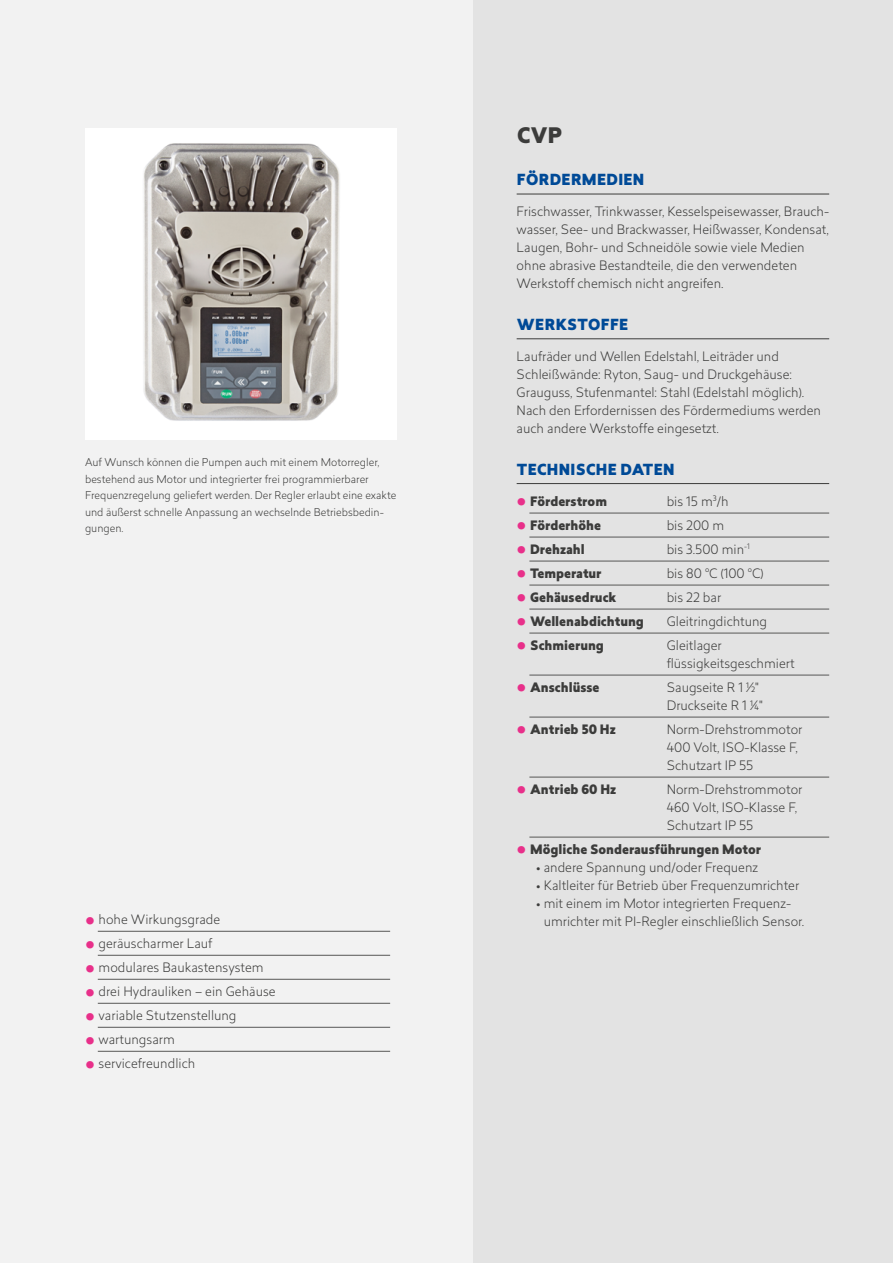
<style>
.page{position:relative;width:893px;height:1263px;background:#f2f2f2}
.page>*{position:absolute;margin:0;border:0;box-sizing:border-box;transform-origin:0 0}
.t1{font:900 21px "Revisal";color:#3c3c3b}
.t2{font:900 15px "Revisal";letter-spacing:.02em;color:#004a97}
.t3{font:300 12.75px/18px "Revisal";color:#3c3c3b}
.t4{font:900 12.75px "Revisal";color:#3c3c3b}
.t5{font:300 10.5px/16.5px "Revisal";color:#3c3c3b}
.s1{font-size:28.5px;color:#e8308a}
.s2{font-weight:900;font-size:28.5px;color:#e8308a}
</style>
<div class="page">
<div style="left:473px;top:0;width:420px;height:1263px;background:#e3e3e3"></div>
<hr style="left:517px;top:194px;width:312px;height:1px;background:#3c3c3b">
<hr style="left:517px;top:339px;width:312px;height:1px;background:#3c3c3b">
<hr style="left:517px;top:483px;width:312px;height:1px;background:#3c3c3b">
<hr style="left:529px;top:513px;width:300px;height:1px;background:#575756">
<hr style="left:529px;top:537px;width:300px;height:1px;background:#575756">
<hr style="left:529px;top:561px;width:300px;height:1px;background:#575756">
<hr style="left:529px;top:585px;width:300px;height:1px;background:#575756">
<hr style="left:529px;top:609px;width:300px;height:1px;background:#575756">
<hr style="left:529px;top:633px;width:300px;height:1px;background:#575756">
<hr style="left:529px;top:675px;width:300px;height:1px;background:#575756">
<hr style="left:529px;top:717px;width:300px;height:1px;background:#575756">
<hr style="left:529px;top:777px;width:300px;height:1px;background:#575756">
<hr style="left:529px;top:837px;width:300px;height:1px;background:#575756">
<hr style="left:98px;top:931px;width:292px;height:1px;background:#575756">
<hr style="left:98px;top:955px;width:292px;height:1px;background:#575756">
<hr style="left:98px;top:979px;width:292px;height:1px;background:#575756">
<hr style="left:98px;top:1003px;width:292px;height:1px;background:#575756">
<hr style="left:98px;top:1027px;width:292px;height:1px;background:#575756">
<hr style="left:98px;top:1051px;width:292px;height:1px;background:#575756">
<div style="left:85px;top:128px;width:311px;height:311px;background:#fff"></div>
<img style="left:143px;top:143px;width:197px;height:278px">
<p class="t5" style="left:85px;top:454px;width:313px">Auf Wunsch können die Pumpen auch mit einem Motorregler, bestehend aus Motor und integrierter frei programmierbarer Frequenzregelung geliefert werden. Der Regler erlaubt eine exakte und äußerst schnelle Anpassung an wechselnde Betriebsbedin&shy;gungen.</p>
<h1 class="t1" style="left:517px;top:120px;width:47px">CVP</h1>
<p class="t2" style="left:517px;top:169px;width:129px">FÖRDERMEDIEN</p>
<p class="t3" style="left:517px;top:202px;width:314px">Frischwasser, Trinkwasser, Kesselspeisewasser, Brauch&shy;wasser, See- und Brackwasser, Heißwasser, Kondensat, Laugen, Bohr- und Schneidöle sowie viele Medien ohne abrasive Bestandteile, die den verwendeten Werkstoff chemisch nicht angreifen.</p>
<p class="t2" style="left:517px;top:314px;width:113px">WERKSTOFFE</p>
<p class="t3" style="left:517px;top:347px;width:306px">Laufräder und Wellen Edelstahl, Leiträder und Schleißwände: Ryton, Saug- und Druckgehäuse:<br>Grauguss, Stufenmantel: Stahl (Edelstahl möglich).<br>Nach den Erfordernissen des Fördermediums werden auch andere Werkstoffe eingesetzt.</p>
<p class="t2" style="left:517px;top:458px;width:159px">TECHNISCHE DATEN</p>
<p class="t4" style="left:517px;top:492px;width:92px"><span class="s1">•</span> Förderstrom</p>
<p class="t3" style="left:667px;top:492px;width:63px">bis 15 m3/h</p>
<p class="t4" style="left:517px;top:516px;width:86px"><span class="s1">•</span> Förderhöhe</p>
<p class="t3" style="left:667px;top:516px;width:59px">bis 200 m</p>
<p class="t4" style="left:517px;top:540px;width:70px"><span class="s1">•</span> Drehzahl</p>
<p class="t3" style="left:667px;top:540px;width:85px">bis 3.500 min<sup>-1</sup></p>
<p class="t4" style="left:517px;top:564px;width:86px"><span class="s1">•</span> Temperatur</p>
<p class="t3" style="left:667px;top:564px;width:98px">bis 80 °C (100 °C)</p>
<p class="t4" style="left:517px;top:588px;width:101px"><span class="s1">•</span> Gehäusedruck</p>
<p class="t3" style="left:667px;top:588px;width:56px">bis 22 bar</p>
<p class="t4" style="left:517px;top:612px;width:129px"><span class="s1">•</span> Wellenabdichtung</p>
<p class="t3" style="left:667px;top:612px;width:102px">Gleitringdichtung</p>
<p class="t4" style="left:517px;top:636px;width:89px"><span class="s1">•</span> Schmierung</p>
<p class="t3" style="left:667px;top:636px;width:129px">Gleitlager flüssigkeitsgeschmiert</p>
<p class="t4" style="left:517px;top:678px;width:84px"><span class="s1">•</span> Anschlüsse</p>
<p class="t3" style="left:667px;top:678px;width:98px">Saugseite R 1 1/2"<br>Druckseite R 1 1/4"</p>
<p class="t4" style="left:517px;top:720px;width:101px"><span class="s1">•</span> Antrieb 50 Hz</p>
<p class="t3" style="left:667px;top:720px;width:137px">Norm-Drehstrommotor<br>400 Volt, ISO-Klasse F,<br>Schutzart IP 55</p>
<p class="t4" style="left:517px;top:780px;width:101px"><span class="s1">•</span> Antrieb 60 Hz</p>
<p class="t3" style="left:667px;top:780px;width:137px">Norm-Drehstrommotor<br>460 Volt, ISO-Klasse F,<br>Schutzart IP 55</p>
<p class="t4" style="left:517px;top:840px;width:246px"><span class="s1">•</span> Mögliche Sonderausführungen Motor</p>
<p class="t3" style="left:536px;top:858px;width:224px">• andere Spannung und/oder Frequenz</p>
<p class="t3" style="left:536px;top:876px;width:265px">• Kaltleiter für Betrieb über Frequenzumrichter</p>
<p class="t3" style="left:536px;top:894px;width:256px">• mit einem im Motor integrierten Frequenz-</p>
<p class="t3" style="left:85px;top:910px;width:137px"><span class="s2">•</span> hohe Wirkungsgrade</p>
<p class="t3" style="left:544px;top:912px;width:262px">umrichter mit PI-Regler einschließlich Sensor.</p>
<p class="t3" style="left:85px;top:934px;width:129px"><span class="s2">•</span> geräuscharmer Lauf</p>
<p class="t3" style="left:85px;top:958px;width:180px"><span class="s2">•</span> modulares Baukastensystem</p>
<p class="t3" style="left:85px;top:982px;width:192px"><span class="s2">•</span> drei Hydrauliken – ein Gehäuse</p>
<p class="t3" style="left:85px;top:1006px;width:153px"><span class="s2">•</span> variable Stutzenstellung</p>
<p class="t3" style="left:85px;top:1030px;width:91px"><span class="s2">•</span> wartungsarm</p>
<p class="t3" style="left:85px;top:1054px;width:112px"><span class="s2">•</span> servicefreundlich</p>
</div>
